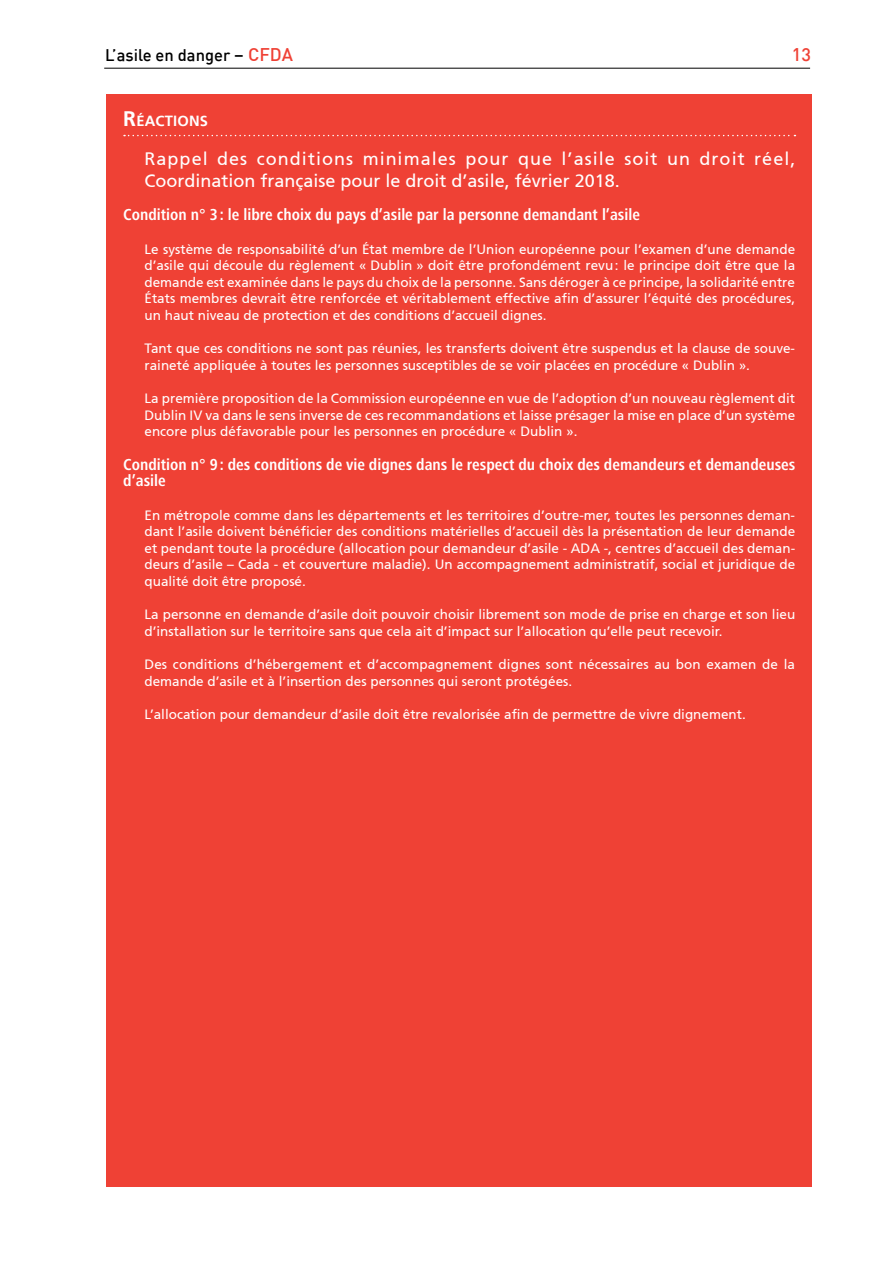
<style>
.page{position:relative;width:893px;height:1263px;background:#fff}
.page>*{position:absolute;margin:0;border:0;box-sizing:border-box;transform-origin:0 0}
.t1{font:18px/21.6px "Frutiger 55 Roman";letter-spacing:.055em;color:#fff}
.t2{font:500 18px "DIN";color:#ef4135}
.t3{font:16.5px/16.5px "Frutiger Next LT Bold Cn";color:#fff}
.t4{font:500 16.5px "DIN";color:#000}
.t5{font:700 14.7px "Frutiger 65";letter-spacing:.015em;color:#fff}
.t6{font:13.5px/16.5px "Frutiger 55 Roman";color:#fff;text-align:justify}
.s1{font-size:18px}
.s2{font-size:18px;color:#ef4135}
.s3{font-size:21px}
</style>
<div class="page">
<hr style="left:104px;top:68px;width:706px;height:1px;background:#000">
<div style="left:106px;top:94px;width:706px;height:1092px;background:#ef4135"></div>
<svg style="left:124px;top:135px;width:671px;height:1px"></svg>
<p class="t4" style="left:105px;top:44px;width:189px">L’asile en danger <span class="s1">–</span> <span class="s2">CFDA</span></p>
<h1 class="t2" style="left:792px;top:43px;width:21px">13</h1>
<p class="t5" style="left:123px;top:113px;width:86px"><span class="s3">R</span>ÉACTIONS</p>
<h1 class="t1" style="left:145px;top:148px;width:652px">Rappel des conditions minimales pour que l’asile soit un droit réel,<br>Coordination française pour le droit d’asile, février 2018.</h1>
<p class="t3" style="left:123px;top:206px;width:518px">Condition n° 3 : le libre choix du pays d’asile par la personne demandant l’asile</p>
<p class="t6" style="left:145px;top:241px;width:652px">Le système de responsabilité d’un État membre de l’Union européenne pour l’examen d’une demande d’asile qui découle du règlement « Dublin » doit être profondément revu: le principe doit être que la demande est examinée dans le pays du choix de la personne. Sans déroger à ce principe, la solidarité entre États membres devrait être renforcée et véritablement effective afin d’assurer l’équité des procédures, un haut niveau de protection et des conditions d’accueil dignes.</p>
<p class="t6" style="left:145px;top:340px;width:652px">Tant que ces conditions ne sont pas réunies, les transferts doivent être suspendus et la clause de souve&shy;raineté appliquée à toutes les personnes susceptibles de se voir placées en procédure « Dublin ».</p>
<p class="t6" style="left:145px;top:390px;width:652px">La première proposition de la Commission européenne en vue de l’adoption d’un nouveau règlement dit Dublin IV va dans le sens inverse de ces recommandations et laisse présager la mise en place d’un système encore plus défavorable pour les personnes en procédure « Dublin ».</p>
<p class="t3" style="left:123px;top:456px;width:673px">Condition n° 9 : des conditions de vie dignes dans le respect du choix des demandeurs et demandeuses d’asile</p>
<p class="t6" style="left:145px;top:507px;width:652px">En métropole comme dans les départements et les territoires d’outre-mer, toutes les personnes deman&shy;dant l’asile doivent bénéficier des conditions matérielles d’accueil dès la présentation de leur demande et pendant toute la procédure (allocation pour demandeur d’asile - ADA -, centres d’accueil des deman&shy;deurs d’asile – Cada - et couverture maladie). Un accompagnement administratif, social et juridique de qualité doit être proposé.</p>
<p class="t6" style="left:145px;top:606px;width:652px">La personne en demande d’asile doit pouvoir choisir librement son mode de prise en charge et son lieu d’installation sur le territoire sans que cela ait d’impact sur l’allocation qu’elle peut recevoir.</p>
<p class="t6" style="left:145px;top:656px;width:652px">Des conditions d’hébergement et d’accompagnement dignes sont nécessaires au bon examen de la demande d’asile et à l’insertion des personnes qui seront protégées.</p>
<p class="t6" style="left:145px;top:706px;width:603px">L’allocation pour demandeur d’asile doit être revalorisée afin de permettre de vivre dignement.</p>
</div>
